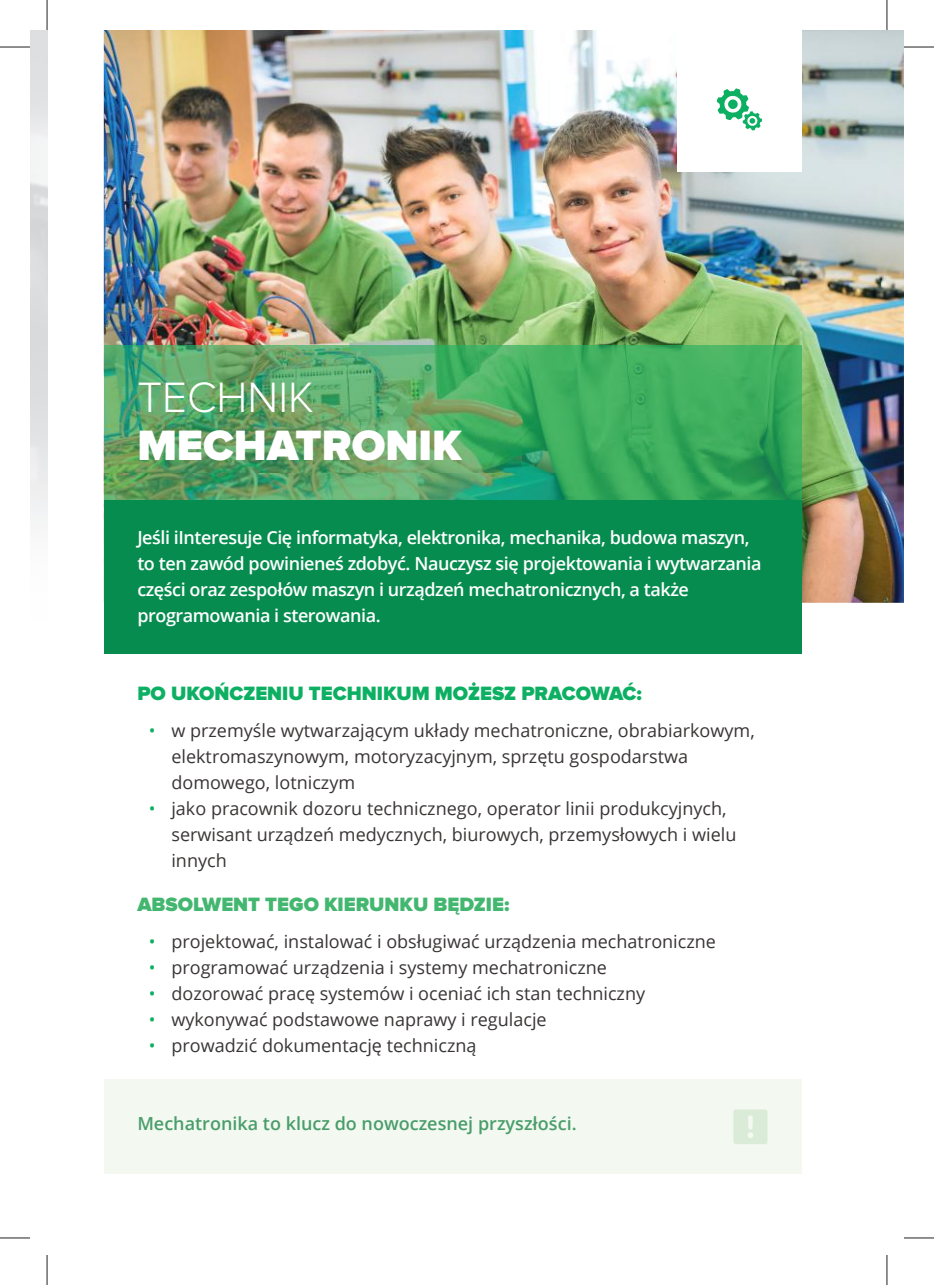
<style>
.page{position:relative;width:934px;height:1285px;background:#fff}
.page>*{position:absolute;margin:0;border:0;box-sizing:border-box;transform-origin:0 0}
.t1{font:900 44px "Proxima Nova";color:#fff}
.t2{font:300 44px "Proxima Nova";color:#fff}
.t3{font:900 20px "Proxima Nova";color:#0db062}
.t4{font:900 20px "Proxima Nova";color:#43b66f}
.t5{font:18px/26px "Open Sans";color:#393535}
.t6{font:600 18px/26px "Open Sans";letter-spacing:-.025em;color:#fff}
.t7{font:600 18px "Open Sans";color:#4a9d6b}
.s1{color:#0db062}
</style>
<div class="page">
<img style="left:104px;top:30px;width:799px;height:573px">
<img style="left:104px;top:345px;width:697px;height:258px">
<div style="left:105px;top:1079px;width:696px;height:95px;background:#f3f9f1"></div>
<div style="left:105px;top:500px;width:696px;height:154px;background:#068c4f"></div>
<div style="left:676px;top:30px;width:125px;height:142px;background:#fff"></div>
<svg style="left:716px;top:88px;width:45px;height:42px"></svg>
<svg style="left:733px;top:1109px;width:34px;height:35px"></svg>
<hr style="left:0;top:47px;width:30px;height:1px;background:#241f1f">
<hr style="left:903px;top:47px;width:30px;height:1px;background:#241f1f">
<hr style="left:0;top:1237px;width:30px;height:1px;background:#241f1f">
<hr style="left:903px;top:1237px;width:30px;height:1px;background:#241f1f">
<hr style="left:47px;top:0;width:1px;height:30px;background:#241f1f">
<hr style="left:47px;top:1255px;width:1px;height:30px;background:#241f1f">
<hr style="left:886px;top:0;width:1px;height:30px;background:#241f1f">
<hr style="left:886px;top:1255px;width:1px;height:30px;background:#241f1f">
<h1 class="t2" style="left:137px;top:377px;width:178px">TECHNIK</h1>
<h1 class="t1" style="left:137px;top:425px;width:326px">MECHATRONIK</h1>
<p class="t6" style="left:137px;top:524px;width:625px">Jeśli iInteresuje Cię informatyka, elektronika, mechanika, budowa maszyn, to ten zawód powinieneś zdobyć. Nauczysz się projektowania i wytwarzania części oraz zespołów maszyn i urządzeń mechatronicznych, a także programowania i sterowania.</p>
<p class="t3" style="left:137px;top:684px;width:506px">PO UKOŃCZENIU TECHNIKUM MOŻESZ PRACOWAĆ:</p>
<p class="t5" style="left:171px;top:717px;width:584px;text-indent:-23px"><span class="s1">•</span> w przemyśle wytwarzającym układy mechatroniczne, obrabiarkowym, elektromaszynowym, motoryzacyjnym, sprzętu gospodarstwa domowego, lotniczym</p>
<p class="t5" style="left:171px;top:795px;width:566px;text-indent:-23px"><span class="s1">•</span> jako pracownik dozoru technicznego, operator linii produkcyjnych, serwisant urządzeń medycznych, biurowych, przemysłowych i wielu innych</p>
<p class="t4" style="left:137px;top:894px;width:373px">ABSOLWENT TEGO KIERUNKU BĘDZIE:</p>
<p class="t5" style="left:149px;top:928px;width:568px"><span class="s1">•</span> projektować, instalować i obsługiwać urządzenia mechatroniczne</p>
<p class="t5" style="left:149px;top:954px;width:459px"><span class="s1">•</span> programować urządzenia i systemy mechatroniczne</p>
<p class="t5" style="left:149px;top:980px;width:498px"><span class="s1">•</span> dozorować pracę systemów i oceniać ich stan techniczny</p>
<p class="t5" style="left:149px;top:1006px;width:399px"><span class="s1">•</span> wykonywać podstawowe naprawy i regulacje</p>
<p class="t5" style="left:149px;top:1032px;width:329px"><span class="s1">•</span> prowadzić dokumentację techniczną</p>
<p class="t7" style="left:137px;top:1111px;width:440px">Mechatronika to klucz do nowoczesnej przyszłości.</p>
</div>
